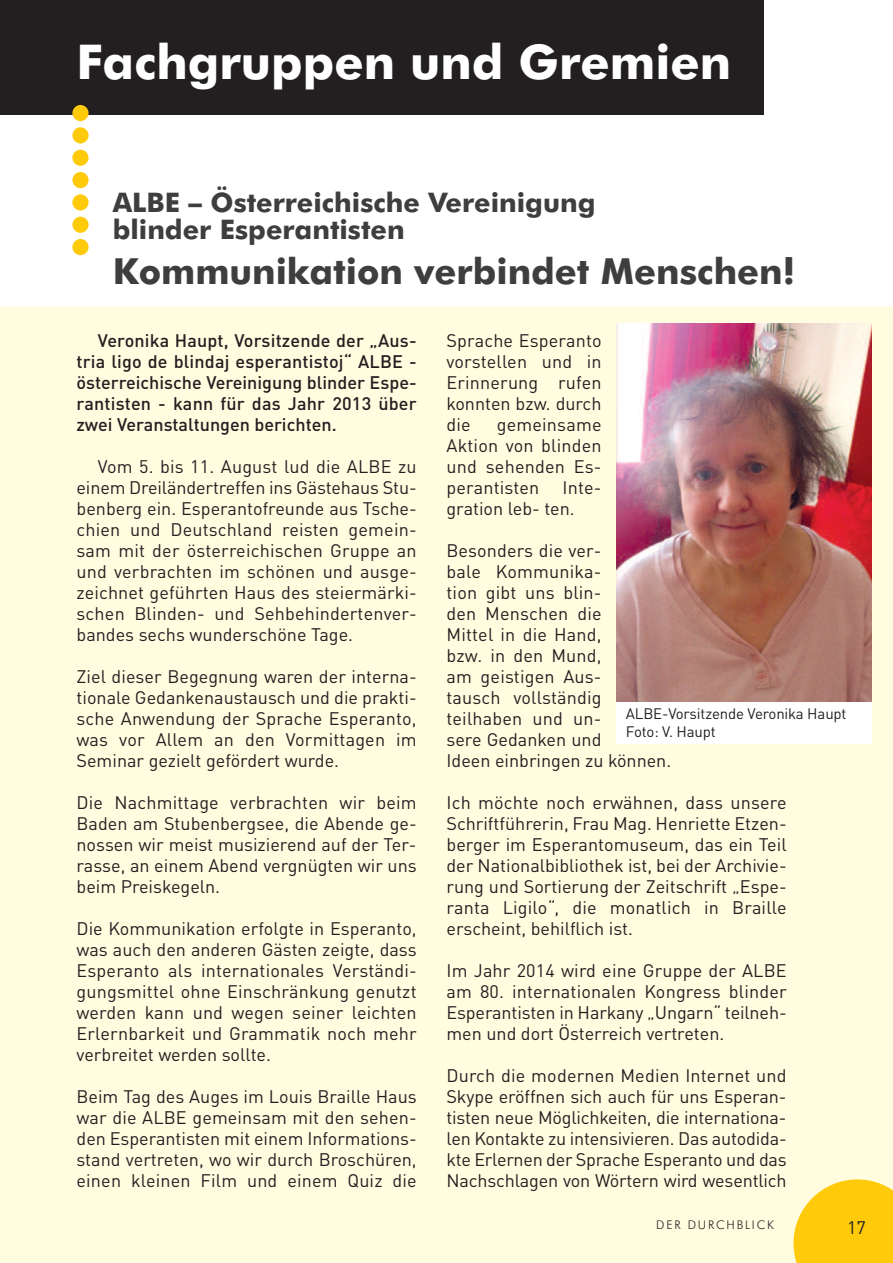
<style>
.page{position:relative;width:893px;height:1263px;background:#fff}
.page>*{position:absolute;margin:0;border:0;box-sizing:border-box;transform-origin:0 0}
.t1{font:700 48px "Futura BT";color:#fff}
.t2{font:700 36px "Futura BT";color:#3e3e3f}
.t3{font:700 27px/27px "Futura BT";color:#3e3e3f}
.t4{font:18px/21px "DIN Pro";color:#231f20;text-align:justify}
.t5{font:500 18px/21px "DIN Pro";color:#231f20;text-align:justify}
.t6{font:15px/18px "DIN Pro";letter-spacing:-.01em;color:#231f20}
.t7{font:300 12px "Futura BT";letter-spacing:.15em;color:#231f20}
</style>
<div class="page">
<div style="left:0;top:0;width:764px;height:114px;background:#231f20"></div>
<div style="left:0;top:306px;width:893px;height:957px;background:#fffce0"></div>
<svg style="left:793px;top:1179px;width:100px;height:84px;background:#fed027"></svg>
<div style="left:72px;top:105px;width:17px;height:16px;background:#feca0a;border-radius:50%"></div>
<div style="left:72px;top:127px;width:17px;height:16px;background:#feca0a;border-radius:50%"></div>
<div style="left:72px;top:150px;width:17px;height:16px;background:#feca0a;border-radius:50%"></div>
<div style="left:72px;top:172px;width:17px;height:16px;background:#feca0a;border-radius:50%"></div>
<div style="left:72px;top:194px;width:17px;height:16px;background:#feca0a;border-radius:50%"></div>
<div style="left:72px;top:217px;width:17px;height:16px;background:#feca0a;border-radius:50%"></div>
<div style="left:72px;top:239px;width:17px;height:16px;background:#feca0a;border-radius:50%"></div>
<img style="left:617px;top:323px;width:255px;height:379px">
<div style="left:617px;top:702px;width:255px;height:41px;background:#fff"></div>
<h1 class="t1" style="left:77px;top:34px;width:656px">Fachgruppen und Gremien</h1>
<h3 class="t3" style="left:113px;top:189px;width:484px">ALBE – Österreichische Vereinigung blinder Esperantisten</h3>
<h2 class="t2" style="left:113px;top:251px;width:684px">Kommunikation verbindet Menschen!</h2>
<p class="t5" style="left:77px;top:332px;width:342px;text-indent:21px">Veronika Haupt, Vorsitzende der „Aus&shy;tria ligo de blindaj esperantistoj“ ALBE - österreichische Vereinigung blinder Espe&shy;rantisten - kann für das Jahr 2013 über zwei Veranstaltungen berichten.</p>
<p class="t4" style="left:77px;top:458px;width:342px;text-indent:21px">Vom 5. bis 11. August lud die ALBE zu einem Dreiländertreffen ins Gästehaus Stu&shy;benberg ein. Esperantofreunde aus Tsche&shy;chien und Deutschland reisten gemein&shy;sam mit der österreichischen Gruppe an und verbrachten im schönen und ausge&shy;zeichnet geführten Haus des steiermärki&shy;schen Blinden- und Sehbehindertenver&shy;bandes sechs wunderschöne Tage.</p>
<p class="t4" style="left:77px;top:668px;width:342px">Ziel dieser Begegnung waren der interna&shy;tionale Gedankenaustausch und die prakti&shy;sche Anwendung der Sprache Esperanto, was vor Allem an den Vormittagen im Seminar gezielt gefördert wurde.</p>
<p class="t4" style="left:77px;top:794px;width:342px">Die Nachmittage verbrachten wir beim Baden am Stubenbergsee, die Abende ge&shy;nossen wir meist musizierend auf der Ter&shy;rasse, an einem Abend vergnügten wir uns beim Preiskegeln.</p>
<p class="t4" style="left:77px;top:920px;width:342px">Die Kommunikation erfolgte in Esperanto, was auch den anderen Gästen zeigte, dass Esperanto als internationales Verständi&shy;gungsmittel ohne Einschränkung genutzt werden kann und wegen seiner leichten Erlernbarkeit und Grammatik noch mehr verbreitet werden sollte.</p>
<p class="t4" style="left:77px;top:1088px;width:342px">Beim Tag des Auges im Louis Braille Haus war die ALBE gemeinsam mit den sehen&shy;den Esperantisten mit einem Informations&shy;stand vertreten, wo wir durch Broschüren, einen kleinen Film und einem Quiz die</p>
<p class="t4" style="left:446px;top:332px;width:157px">Sprache Esperanto vorstellen und in Erinnerung rufen konnten bzw. durch die</p>
<p class="t4" style="left:446px;top:416px;width:157px;text-indent:50px">gemeinsame Aktion von blinden und sehenden Es&shy;perantisten</p>
<p class="t4" style="left:446px;top:479px;width:157px;text-indent:116px">Inte&shy;gration leb- ten.</p>
<p class="t4" style="left:446px;top:542px;width:226px;text-align:left">Besonders die ver-<br>bale Kommunika-<br>tion gibt uns blin-<br>den Menschen die<br>Mittel in die Hand,<br>bzw. in den Mund,<br>am geistigen Aus-<br>tausch vollständig teilhaben und un-<br>sere Gedanken und<br>Ideen einbringen zu können.</p>
<p class="t4" style="left:446px;top:794px;width:342px">Ich möchte noch erwähnen, dass unsere Schriftführerin, Frau Mag. Henriette Etzen&shy;berger im Esperantomuseum, das ein Teil der Nationalbibliothek ist, bei der Archivie&shy;rung und Sortierung der Zeitschrift „Espe&shy;ranta Ligilo“, die monatlich in Braille erscheint, behilflich ist.</p>
<p class="t4" style="left:446px;top:962px;width:342px">Im Jahr 2014 wird eine Gruppe der ALBE am 80. internationalen Kongress blinder Esperantisten in Harkany „Ungarn“ teilneh&shy;men und dort Österreich vertreten.</p>
<p class="t4" style="left:446px;top:1067px;width:342px">Durch die modernen Medien Internet und Skype eröffnen sich auch für uns Esperan&shy;tisten neue Möglichkeiten, die internationa&shy;len Kontakte zu intensivieren. Das autodida&shy;kte Erlernen der Sprache Esperanto und das Nachschlagen von Wörtern wird wesentlich</p>
<p class="t6" style="left:626px;top:706px;width:222px">ALBE-Vorsitzende Veronika Haupt<br>Foto: V. Haupt</p>
<p class="t7" style="left:656px;top:1218px;width:119px">DER DURCHBLICK</p>
<p class="t4" style="left:847px;top:1219px;width:20px">17</p>
</div>
